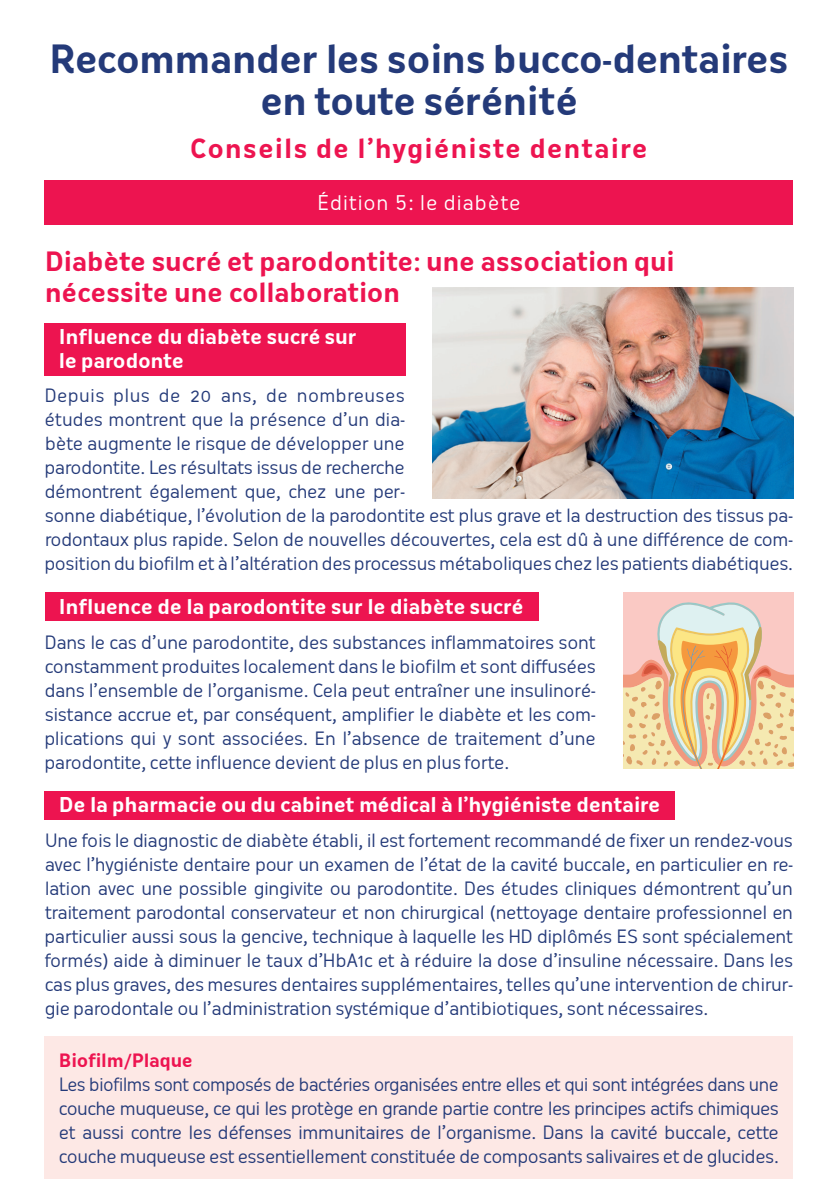
<style>
.page{position:relative;width:839px;height:1191px;background:#fff}
.page>*{position:absolute;margin:0;border:0;box-sizing:border-box;transform-origin:0 0}
.t1{font:700 38px/42px "Oceania";letter-spacing:-.02em;color:#243a79;text-align:center}
.t2{font:700 26px/31.2px "Oceania";letter-spacing:-.005em;color:#ed1450}
.t3{font:700 26px "Oceania";letter-spacing:.04em;color:#ed1450}
.t4{font:700 20px/24px "Oceania";letter-spacing:-.01em;color:#fff}
.t5{font:20px "Oceania";letter-spacing:.03em;color:#fff}
.t6{font:18px/24px "Oceania";letter-spacing:-.025em;color:#243a79;text-align:justify}
.t7{font:700 18px "Oceania";letter-spacing:-.01em;color:#ed1450}
</style>
<div class="page">
<div style="left:45px;top:180px;width:748px;height:45px;background:#ed1450"></div>
<div style="left:45px;top:592px;width:493px;height:29px;background:#ed1450"></div>
<div style="left:45px;top:791px;width:630px;height:28px;background:#ed1450"></div>
<div style="left:45px;top:323px;width:361px;height:52px;background:#ed1450"></div>
<img style="left:432px;top:287px;width:361px;height:211px">
<div style="left:45px;top:1036px;width:748px;height:143px;background:#fde8e5"></div>
<div style="left:623px;top:592px;width:170px;height:176px;background:#fac9c4"></div>
<svg style="left:623px;top:602px;width:170px;height:166px"></svg>
<h1 class="t1" style="left:49px;top:38px;width:741px">Recommander les soins bucco-dentaires en toute sérénité</h1>
<h2 class="t3" style="left:190px;top:133px;width:459px">Conseils de l’hygiéniste dentaire</h2>
<p class="t5" style="left:317px;top:191px;width:205px">Édition 5: le diabète</p>
<h2 class="t2" style="left:45px;top:245px;width:631px">Diabète sucré et parodontite: une association qui nécessite une collaboration</h2>
<p class="t4" style="left:59px;top:325px;width:299px">Influence du diabète sucré sur le parodonte</p>
<p class="t6" style="left:45px;top:384px;width:750px;text-align:left">Depuis plus de 20 ans, de nombreuses<br>études montrent que la présence d’un dia-<br>bète augmente le risque de développer une<br>parodontite. Les résultats issus de recherche<br>démontrent également que, chez une per-<br>sonne diabétique, l’évolution de la parodontite est plus grave et la destruction des tissus pa&shy;rodontaux plus rapide. Selon de nouvelles découvertes, cela est dû à une différence de com&shy;position du biofilm et à l’altération des processus métaboliques chez les patients diabétiques.</p>
<p class="t4" style="left:59px;top:595px;width:466px">Influence de la parodontite sur le diabète sucré</p>
<p class="t6" style="left:45px;top:630px;width:553px">Dans le cas d’une parodontite, des substances inflammatoires sont constamment produites localement dans le biofilm et sont diffusées dans l’ensemble de l’organisme. Cela peut entraîner une insulinoré&shy;sistance accrue et, par conséquent, amplifier le diabète et les com&shy;plications qui y sont associées. En l’absence de traitement d’une parodontite, cette influence devient de plus en plus forte.</p>
<p class="t4" style="left:59px;top:793px;width:603px">De la pharmacie ou du cabinet médical à l’hygiéniste dentaire</p>
<p class="t6" style="left:45px;top:828px;width:750px">Une fois le diagnostic de diabète établi, il est fortement recommandé de fixer un rendez-vous avec l’hygiéniste dentaire pour un examen de l’état de la cavité buccale, en particulier en re&shy;lation avec une possible gingivite ou parodontite. Des études cliniques démontrent qu’un traitement parodontal conservateur et non chirurgical (nettoyage dentaire professionnel en particulier aussi sous la gencive, technique à laquelle les HD diplômés ES sont spécialement formés) aide à diminuer le taux d’HbA1c et à réduire la dose d’insuline nécessaire. Dans les cas plus graves, des mesures dentaires supplémentaires, telles qu’une intervention de chirur&shy;gie parodontale ou l’administration systémique d’antibiotiques, sont nécessaires.</p>
<p class="t7" style="left:59px;top:1049px;width:136px">Biofilm/Plaque</p>
<p class="t6" style="left:59px;top:1072px;width:722px">Les biofilms sont composés de bactéries organisées entre elles et qui sont intégrées dans une couche muqueuse, ce qui les protège en grande partie contre les principes actifs chimiques et aussi contre les défenses immunitaires de l’organisme. Dans la cavité buccale, cette couche muqueuse est essentiellement constituée de composants salivaires et de glucides.</p>
</div>
